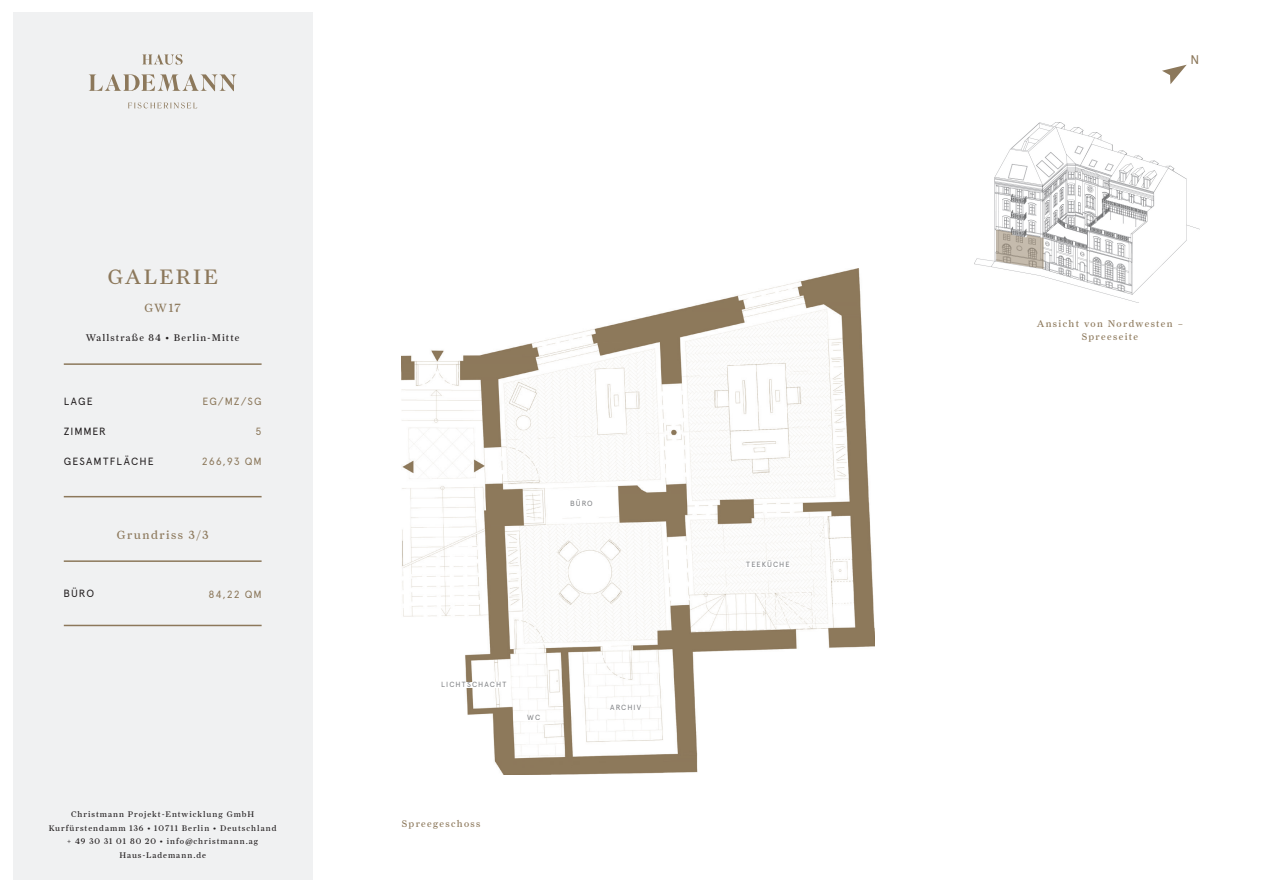
<style>
.page{position:relative;width:1263px;height:893px;background:#fff}
.page>*{position:absolute;margin:0;border:0;box-sizing:border-box;transform-origin:0 0}
.t1{font:21px "Farnham Display";letter-spacing:.12em;color:#8c785b}
.t2{font:12.6px "Apercu";color:#8c785b}
.t3{font:12px "Farnham Display";letter-spacing:.12em;color:#8c785b}
.t4{font:10.5px "Apercu";letter-spacing:.105em;color:#231f20}
.t5{font:10.5px "Apercu";letter-spacing:.085em;color:#8c785b}
.t6{font:9.75px/13.5px "Farnham Display";letter-spacing:.14em;color:#8c785b;text-align:center}
.t7{font:9.75px "Farnham Display";letter-spacing:.12em;color:#231f20}
.t8{font:8.25px/13.5px "Farnham Display";letter-spacing:.12em;color:#231f20;text-align:center}
.t9{font:7.5px "Apercu";letter-spacing:.14em;color:#808285}
</style>
<div class="page">
<img style="left:975px;top:123px;width:224px;height:179px">
<div style="left:13px;top:13px;width:300px;height:867px;background:#f0f1f2"></div>
<svg style="left:142px;top:54px;width:41px;height:11px"></svg>
<svg style="left:89px;top:74px;width:148px;height:17px"></svg>
<svg style="left:128px;top:102px;width:69px;height:7px"></svg>
<svg style="left:1162px;top:65px;width:25px;height:19px"></svg>
<img style="left:401px;top:269px;width:474px;height:506px">
<div style="left:527px;top:715px;width:13px;height:5px;background:#fff"></div>
<div style="left:746px;top:562px;width:44px;height:5px;background:#fff"></div>
<div style="left:441px;top:682px;width:65px;height:5px;background:#fff"></div>
<div style="left:610px;top:705px;width:31px;height:5px;background:#fff"></div>
<div style="left:570px;top:501px;width:23px;height:5px;background:#fff"></div>
<hr style="left:64px;top:625px;width:198px;height:1px;background:#8c785b">
<hr style="left:64px;top:560px;width:198px;height:2px;background:#8c785b">
<hr style="left:64px;top:363px;width:198px;height:2px;background:#8c785b">
<hr style="left:64px;top:496px;width:198px;height:1px;background:#8c785b">
<svg style="left:996px;top:230px;width:48px;height:39px;background:#c0b8ad"></svg>
<h1 class="t1" style="left:108px;top:264px;width:111px">GALERIE</h1>
<h3 class="t3" style="left:145px;top:301px;width:38px">GW17</h3>
<p class="t7" style="left:86px;top:331px;width:155px">Wallstraße 84 • Berlin-Mitte</p>
<p class="t4" style="left:64px;top:395px;width:31px">LAGE</p>
<p class="t4" style="left:64px;top:425px;width:44px">ZIMMER</p>
<p class="t4" style="left:64px;top:455px;width:91px">GESAMTFLÄCHE</p>
<p class="t5" style="left:203px;top:395px;width:61px">EG/MZ/SG</p>
<p class="t5" style="left:255px;top:425px;width:8px">5</p>
<p class="t5" style="left:202px;top:455px;width:61px">266,93 QM</p>
<h3 class="t3" style="left:117px;top:528px;width:93px">Grundriss 3/3</h3>
<p class="t4" style="left:63px;top:587px;width:32px">BÜRO</p>
<p class="t5" style="left:208px;top:588px;width:55px">84,22 QM</p>
<p class="t8" style="left:49px;top:807px;width:229px">Christmann Projekt-Entwicklung GmbH Kurfürstendamm 136 • 10711 Berlin • Deutschland + 49 30 31 01 80 20 • info@christmann.ag Haus-Lademann.de</p>
<p class="t9" style="left:570px;top:499px;width:24px">BÜRO</p>
<p class="t9" style="left:441px;top:680px;width:67px">LICHTSCHACHT</p>
<p class="t9" style="left:527px;top:713px;width:14px">WC</p>
<p class="t6" style="left:402px;top:817px;width:80px">Spreegeschoss</p>
<p class="t9" style="left:610px;top:703px;width:32px">ARCHIV</p>
<p class="t9" style="left:746px;top:560px;width:45px">TEEKÜCHE</p>
<h2 class="t2" style="left:1190px;top:52px;width:10px">N</h2>
<p class="t6" style="left:1037px;top:316px;width:148px">Ansicht von Nordwesten –<br>Spreeseite</p>
</div>
